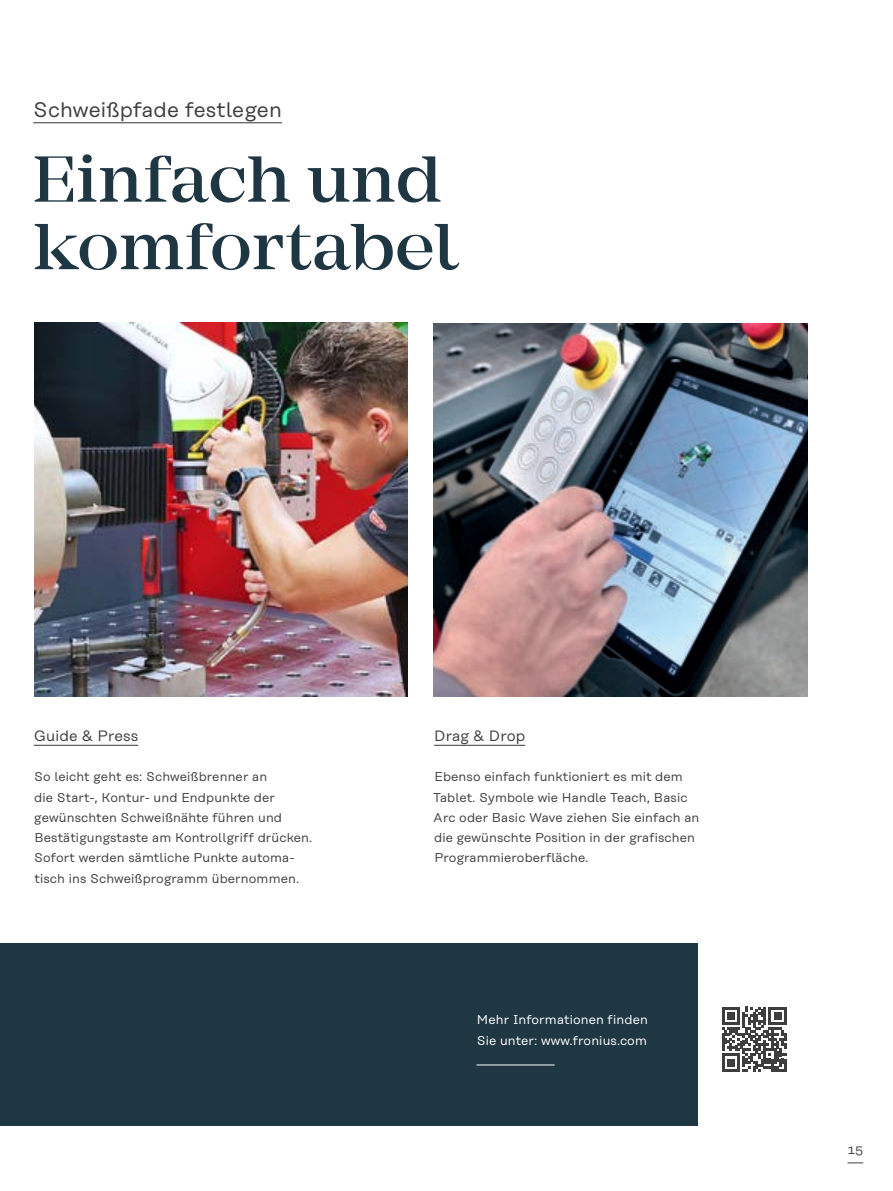
<style>
.page{position:relative;width:893px;height:1191px;background:#fff}
.page>*{position:absolute;margin:0;border:0;box-sizing:border-box;transform-origin:0 0}
.t1{font:500 67.5px/67.5px "Mirador";color:#1f3643}
.t2{font:21px "Rational Text";letter-spacing:.01em;color:#3e3e3f}
.t3{font:15px "Rational Text";letter-spacing:.01em;color:#3e3e3f}
.t4{font:12.75px/20.2px "Rational Text";letter-spacing:.01em;color:#3e3e3f}
.t5{font:12.75px/20.2px "Rational Text";letter-spacing:.01em;color:#fff}
</style>
<div class="page">
<div style="left:0;top:943px;width:697px;height:182px;background:#1f3643"></div>
<img style="left:434px;top:324px;width:374px;height:372px">
<img style="left:34px;top:322px;width:374px;height:374px">
<svg style="left:722px;top:1006px;width:65px;height:65px"></svg>
<hr style="left:476px;top:1064px;width:79px;height:1px;background:#fff">
<hr style="left:34px;top:745px;width:104px;height:1px;background:#3e3e3f">
<hr style="left:434px;top:745px;width:91px;height:1px;background:#3e3e3f">
<svg style="left:847px;top:1162px;width:16px;height:1px"></svg>
<hr style="left:33px;top:122px;width:249px;height:1px;background:#3e3e3f">
<h2 class="t2" style="left:33px;top:97px;width:250px">Schweißpfade festlegen</h2>
<h1 class="t1" style="left:33px;top:146px;width:427px">Einfach und komfortabel</h1>
<p class="t3" style="left:34px;top:727px;width:106px">Guide &amp; Press</p>
<p class="t3" style="left:434px;top:727px;width:93px">Drag &amp; Drop</p>
<p class="t4" style="left:34px;top:766px;width:280px">So leicht geht es: Schweißbrenner an<br>die Start-, Kontur- und Endpunkte der gewünschten Schweißnähte führen und Bestätigungstaste am Kontrollgriff drücken.<br>Sofort werden sämtliche Punkte automa&shy;tisch ins Schweißprogramm übernommen.</p>
<p class="t4" style="left:433px;top:766px;width:268px">Ebenso einfach funktioniert es mit dem Tablet. Symbole wie Handle Teach, Basic Arc oder Basic Wave ziehen Sie einfach an die gewünschte Position in der grafischen Programmieroberfläche.</p>
<p class="t5" style="left:477px;top:1009px;width:173px">Mehr Informationen finden<br>Sie unter: www.fronius.com</p>
<p class="t4" style="left:847px;top:1139px;width:17px">15</p>
</div>
